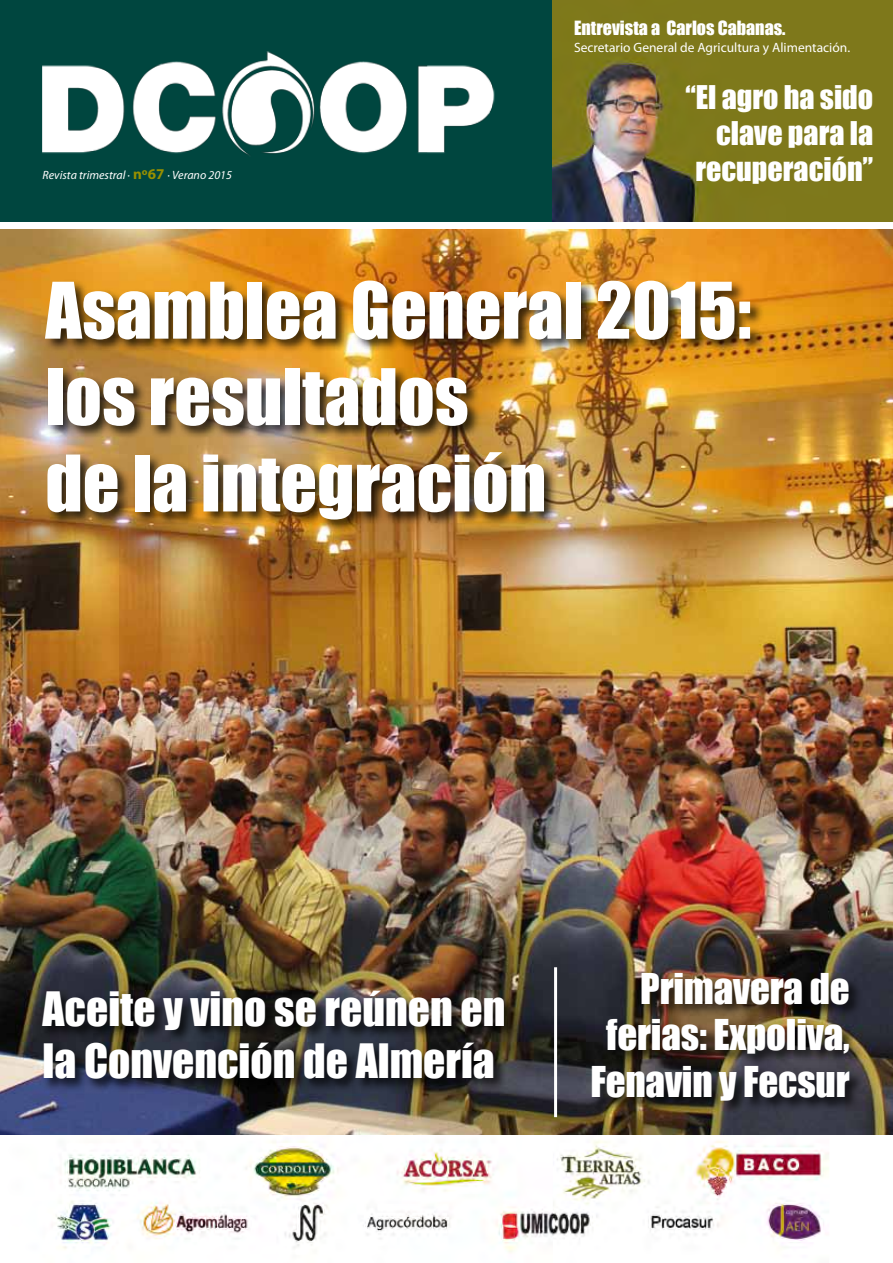
<style>
.page{position:relative;width:893px;height:1263px;background:#fff}
.page>*{position:absolute;margin:0;border:0;box-sizing:border-box;transform-origin:0 0}
.t1{font:72px/86.4px "Impact";color:#fff}
.t2{font:43.5px/52.2px "Impact";color:#fff}
.t3{font:39px/46.8px "Impact";letter-spacing:-.005em;color:#fff;text-align:right}
.t4{font:30px/36px "Impact";color:#fff;text-align:right}
.t5{font:18px "Impact";color:#fff}
.t6{font:13.5px "Myriad Pro";color:#fff}
.t7{font:italic 12px "Myriad Pro";color:#fff}
.s1{font-weight:700;font-style:normal;font-size:15px;color:#989000}
</style>
<div class="page">
<img style="left:0;top:230px;width:893px;height:1023px">
<div style="left:0;top:0;width:553px;height:221px;background:#00463f"></div>
<img style="left:553px;top:0;width:340px;height:221px">
<div style="left:43px;top:279px;width:720px;height:255px;background:#000;opacity:.75"></div>
<div style="left:590px;top:971px;width:273px;height:144px;background:#000;opacity:.75"></div>
<hr style="left:554px;top:967px;width:3px;height:150px;background:#fff">
<div style="left:40px;top:988px;width:478px;height:105px;background:#000;opacity:.75"></div>
<img style="left:43px;top:51px;width:452px;height:105px">
<p class="t7" style="left:43px;top:168px;width:191px">Revista trimestral · <span class="s1">nº67</span> · Verano 2015</p>
<p class="t5" style="left:574px;top:14px;width:213px">Entrevista a Carlos Cabanas.</p>
<p class="t6" style="left:574px;top:39px;width:278px">Secretario General de Agricultura y Alimentación.</p>
<p class="t4" style="left:685px;top:78px;width:189px">“El agro ha sido clave para la recuperación”</p>
<p class="t1" style="left:45px;top:265px;width:707px">Asamblea General 2015: los resultados<br>de la integración</p>
<p class="t2" style="left:43px;top:982px;width:464px">Aceite y vino se reúnen en la Convención de Almería</p>
<p class="t3" style="left:590px;top:964px;width:261px">Primavera de ferias: Expoliva,<br>Fenavin y Fecsur</p>
</div>
